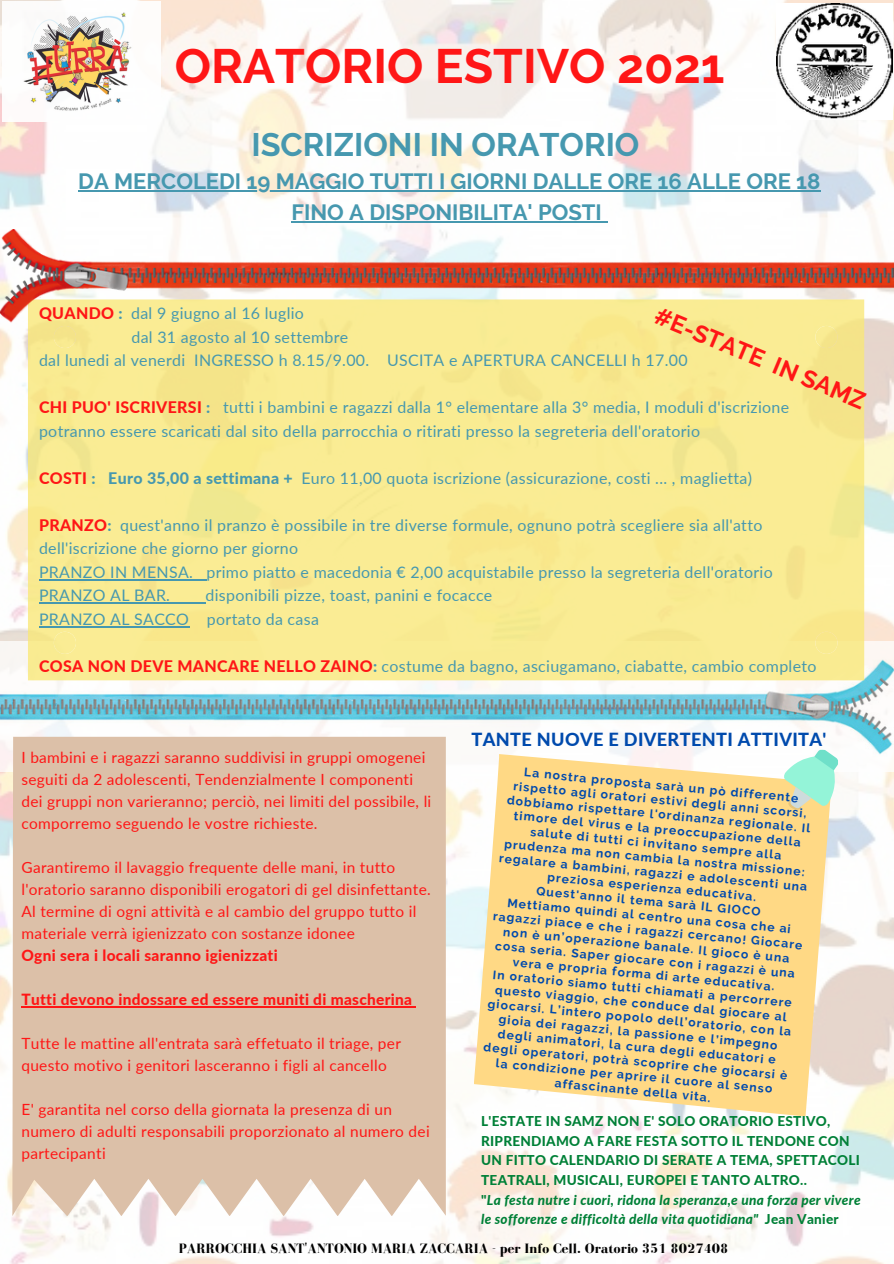
<style>
.page{position:relative;width:894px;height:1264px;background:#fff}
.page>*{position:absolute;margin:0;border:0;box-sizing:border-box;transform-origin:0 0}
.t1{font:700 48px "Raleway";color:#ff1616}
.t2{font:700 32.4px "Raleway";color:#4698af}
.t3{font:700 24px "Raleway";color:#ff1616}
.t4{font:700 22.05px "Raleway";color:#4698af}
.t5{font:800 18px "Lato";letter-spacing:.02em;color:#004aad}
.t6{font:15.9px/23.4px "Lato";letter-spacing:.02em;color:#4698af}
.t7{font:15.45px/22px "Lato";letter-spacing:.02em;color:#ff1616}
.t8{font:800 15.45px "Lato";letter-spacing:.02em;color:#ff1616}
.t9{font:700 13.95px "Bodoni FLF";color:#000}
.t10{font:800 13.5px/19.6px "Lato";letter-spacing:.02em;color:#008037}
.t11{font:italic 800 13.5px/19.6px "Lato";letter-spacing:.02em;color:#008037}
.t12{font:700 12px/14.5px "Raleway";color:#004aad;text-align:center}
.s1{font-weight:800;color:#ff1616}
.s2{font-weight:800}
.s3{font-style:normal}
</style>
<div class="page">
<img style="left:0;top:0;width:893px;height:1263px">
<img style="left:775px;top:3px;width:116px;height:116px">
<img style="left:0;top:641px;width:893px;height:130px">
<svg style="left:28px;top:323px;width:836px;height:357px;background:#f8ea91"></svg>
<div style="left:54px;top:326px;width:22px;height:22px;background:#f5e48a;border-radius:50%"></div>
<div style="left:815px;top:326px;width:22px;height:22px;background:#f7e88f;border-radius:50%"></div>
<div style="left:815px;top:631px;width:22px;height:23px;background:#f9eb91;border-radius:50%"></div>
<div style="left:54px;top:631px;width:22px;height:23px;background:#faec94;border-radius:50%"></div>
<hr style="left:39px;top:579px;width:154px;height:1px;background:#4698af">
<svg style="left:193px;top:579px;width:13px;height:1px"></svg>
<hr style="left:39px;top:602px;width:131px;height:1px;background:#4698af">
<hr style="left:170px;top:602px;width:35px;height:1px;background:#4698af">
<hr style="left:39px;top:626px;width:150px;height:1px;background:#4698af">
<hr style="left:78px;top:190px;width:742px;height:2px;background:#4698af">
<hr style="left:291px;top:221px;width:310px;height:1px;background:#4698af">
<img style="left:0;top:230px;width:893px;height:93px">
<div style="left:12px;top:736px;width:433px;height:479px;background:#dcc0a8"></div>
<hr style="left:21px;top:1005px;width:391px;height:2px;background:#ff1616">
<svg style="left:473px;top:753px;width:358px;height:363px;background:#fedd94"></svg>
<svg style="left:782px;top:748px;width:56px;height:63px"></svg>
<img style="left:3px;top:1px;width:157px;height:121px">
<svg style="left:53px;top:703px;width:4px;height:6px"></svg>
<p class="t1" style="left:175px;top:38px;width:551px">ORATORIO ESTIVO 2021</p>
<p class="t2" style="left:251px;top:125px;width:389px">ISCRIZIONI IN ORATORIO</p>
<p class="t4" style="left:78px;top:169px;width:743px">DA MERCOLEDI 19 MAGGIO TUTTI I GIORNI DALLE ORE 16 ALLE ORE 18</p>
<p class="t4" style="left:291px;top:199px;width:312px">FINO A DISPONIBILITA' POSTI</p>
<p class="t3" style="left:661px;top:301px;width:227px;rotate:23deg">#E-STATE IN SAMZ</p>
<p class="t6" style="left:39px;top:301px;width:266px"><span class="s1">QUANDO</span> <span class="s2">:</span> dal 9 giugno al 16 luglio</p>
<p class="t6" style="left:131px;top:325px;width:218px">dal 31 agosto al 10 settembre</p>
<p class="t6" style="left:39px;top:348px;width:650px">dal lunedi al venerdi INGRESSO h 8.15/9.00. USCITA e APERTURA CANCELLI h 17.00</p>
<p class="t6" style="left:39px;top:395px;width:751px"><span class="s1">CHI PUO' ISCRIVERSI</span> <span class="s2">:</span> tutti i bambini e ragazzi dalla 1° elementare alla 3° media, I moduli d'iscrizione potranno essere scaricati dal sito della parrocchia o ritirati presso la segreteria dell'oratorio</p>
<p class="t6" style="left:39px;top:466px;width:714px"><span class="s1">COSTI</span> <span class="s2">: Euro 35,00 a settimana +</span> Euro 11,00 quota iscrizione (assicurazione, costi ... , maglietta)</p>
<p class="t6" style="left:39px;top:513px;width:724px"><span class="s1">PRANZO</span><span class="s2">:</span> quest'anno il pranzo è possibile in tre diverse formule, ognuno potrà scegliere sia all'atto dell'iscrizione che giorno per giorno</p>
<p class="t6" style="left:39px;top:559px;width:735px">PRANZO IN MENSA. primo piatto e macedonia € 2,00 acquistabile presso la segreteria dell'oratorio</p>
<p class="t6" style="left:39px;top:583px;width:132px">PRANZO AL BAR.</p>
<p class="t6" style="left:205px;top:583px;width:288px">disponibili pizze, toast, panini e focacce</p>
<p class="t6" style="left:39px;top:606px;width:281px">PRANZO AL SACCO portato da casa</p>
<p class="t6" style="left:39px;top:653px;width:778px"><span class="s1">COSA NON DEVE MANCARE NELLO ZAINO</span><span class="s2">:</span> costume da bagno, asciugamano, ciabatte, cambio completo</p>
<p class="t7" style="left:21px;top:746px;width:411px">I bambini e i ragazzi saranno suddivisi in gruppi omogenei seguiti da 2 adolescenti, Tendenzialmente I componenti dei gruppi non varieranno; perciò, nei limiti del possibile, li comporremo seguendo le vostre richieste.</p>
<p class="t7" style="left:21px;top:855px;width:410px">Garantiremo il lavaggio frequente delle mani, in tutto l'oratorio saranno disponibili erogatori di gel disinfettante.</p>
<p class="t7" style="left:21px;top:899px;width:396px">Al termine di ogni attività e al cambio del gruppo tutto il materiale verrà igienizzato con sostanze idonee</p>
<p class="t8" style="left:21px;top:945px;width:258px">Ogni sera i locali saranno igienizzati</p>
<p class="t8" style="left:21px;top:989px;width:392px">Tutti devono indossare ed essere muniti di mascherina</p>
<p class="t7" style="left:21px;top:1031px;width:381px">Tutte le mattine all'entrata sarà effetuato il triage, per questo motivo i genitori lasceranno i figli al cancello</p>
<p class="t7" style="left:21px;top:1097px;width:409px">E' garantita nel corso della giornata la presenza di un numero di adulti responsabili proporzionato al numero dei partecipanti</p>
<p class="t5" style="left:471px;top:728px;width:356px">TANTE NUOVE E DIVERTENTI ATTIVITA'</p>
<p class="t12" style="left:507px;top:764px;width:311px;rotate:5deg">La nostra proposta sarà un pò differente rispetto agli oratori estivi degli anni scorsi, dobbiamo rispettare l'ordinanza regionale. Il timore del virus e la preoccupazione della salute di tutti ci invitano sempre alla prudenza ma non cambia la nostra missione: regalare a bambini, ragazzi e adolescenti una preziosa esperienza educativa.</p>
<p class="t12" style="left:537px;top:884px;width:226px;rotate:5deg">Quest'anno il tema sarà IL GIOCO</p>
<p class="t12" style="left:495px;top:895px;width:312px;rotate:5deg">Mettiamo quindi al centro una cosa che ai ragazzi piace e che i ragazzi cercano! Giocare non è un’operazione banale. Il gioco è una cosa seria. Saper giocare con i ragazzi è una vera e propria forma di arte educativa.</p>
<p class="t12" style="left:490px;top:968px;width:306px;rotate:5deg">In oratorio siamo tutti chiamati a percorrere questo viaggio, che conduce dal giocare al giocarsi. L’intero popolo dell’oratorio, con la gioia dei ragazzi, la passione e l’impegno degli animatori, la cura degli educatori e degli operatori, potrà scoprire che giocarsi è la condizione per aprire il cuore al senso affascinante della vita.</p>
<p class="t10" style="left:481px;top:1111px;width:380px">L'ESTATE IN SAMZ NON E' SOLO ORATORIO ESTIVO, RIPRENDIAMO A FARE FESTA SOTTO IL TENDONE CON UN FITTO CALENDARIO DI SERATE A TEMA, SPETTACOLI TEATRALI, MUSICALI, EUROPEI E TANTO ALTRO..</p>
<p class="t11" style="left:481px;top:1189px;width:381px"><span class="s3">"</span>La festa nutre i cuori, ridona la speranza,e una forza per vivere le sofforenze e difficoltà della vita quotidiana" <span class="s3">Jean Vanier</span></p>
<p class="t9" style="left:179px;top:1240px;width:551px">PARROCCHIA SANT'ANTONIO MARIA ZACCARIA - per Info Cell. Oratorio 351 8027408</p>
</div>
